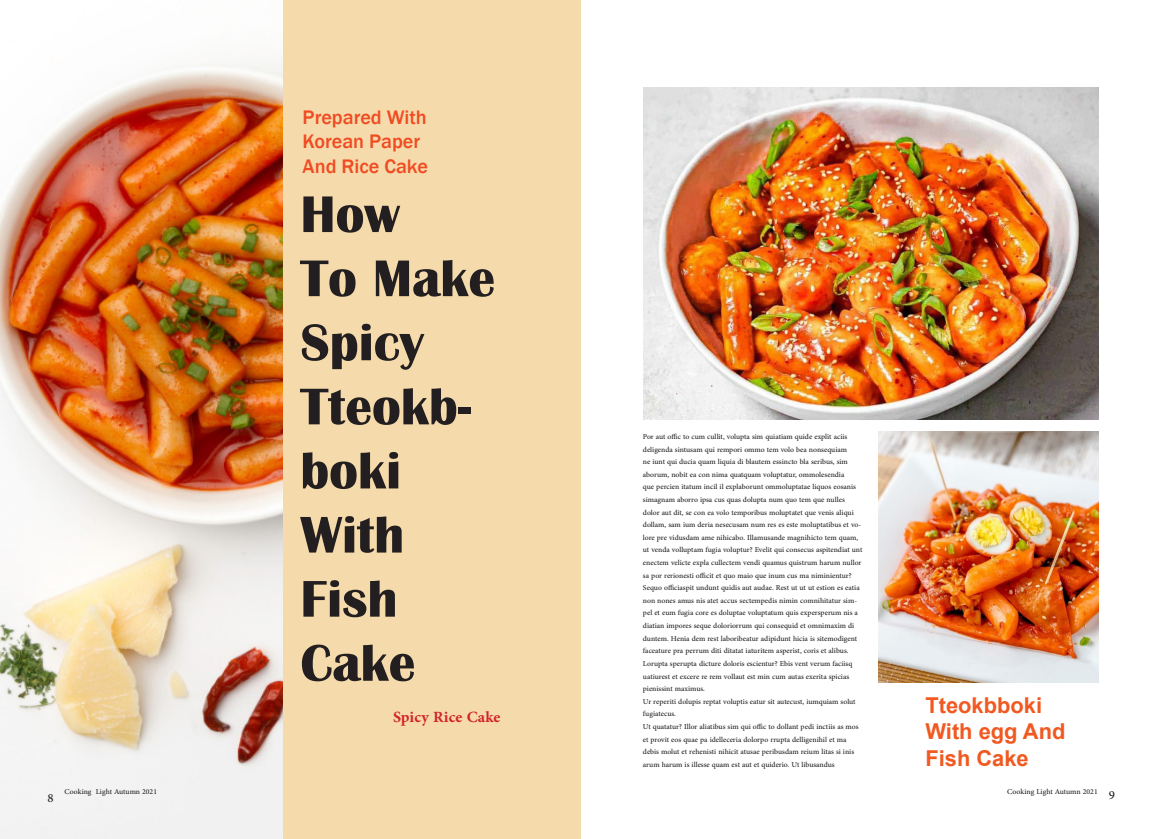
<style>
.page{position:relative;width:1161px;height:839px;background:#fff}
.page>*{position:absolute;margin:0;border:0;box-sizing:border-box;transform-origin:0 0}
.t1{font:700 53.38px/64px "Britannic";color:#231f20}
.t2{font:700 21.88px/26.2px "Arial";color:#f15921}
.t3{font:700 21.88px "Adobe Arabic";letter-spacing:.005em;color:#d1232a}
.t4{font:500 20.12px/24.2px "Franklin Gothic";color:#f04b22}
.t5{font:17.5px "Adobe Arabic";color:#231f20}
.t6{font:10.5px/12.6px "Adobe Arabic";color:#231f20}
</style>
<div class="page">
<div style="left:283px;top:0;width:297px;height:838px;background:#f5dbab"></div>
<img style="left:0;top:61px;width:283px;height:777px">
<img style="left:643px;top:88px;width:455px;height:331px">
<img style="left:878px;top:432px;width:220px;height:250px">
<p class="t5" style="left:48px;top:785px;width:8px">8</p>
<p class="t6" style="left:64px;top:783px;width:94px">Cooking Light Autumn 2021</p>
<p class="t4" style="left:303px;top:106px;width:127px">Prepared With<br>Korean Paper<br>And Rice Cake</p>
<p class="t1" style="left:300px;top:183px;width:101px">How</p>
<p class="t1" style="left:300px;top:247px;width:196px">To Make</p>
<p class="t1" style="left:300px;top:311px;width:125px">Spicy</p>
<p class="t1" style="left:300px;top:375px;width:172px">Tteokb&shy;boki</p>
<p class="t1" style="left:300px;top:503px;width:105px">With</p>
<p class="t1" style="left:300px;top:567px;width:116px">Fish<br>Cake</p>
<p class="t3" style="left:393px;top:701px;width:109px">Spicy Rice Cake</p>
<p class="t6" style="left:643px;top:429px;width:221px">Por aut offic to cum cullit, volupta sim quiatiam quide explit aciis deligenda sintusam qui rempori ommo tem volo bea nonsequiam<br>ne iunt qui ducia quam liquia di blautem essincto bla seribus, sim aborum, nobit ea con nima quatquam voluptatur, ommolesendia<br>que percien itatum incil il explaborunt ommoluptatae liquos eosanis simagnam aborro ipsa cus quas dolupta num quo tem que nulles dolor aut dit, se con ea volo temporibus moluptatet que venis aliqui dollam, sam ium deria nesecusam num res es este moluptatibus et vo&shy;lore pre vidusdam ame nihicabo. Illamusande magnihicto tem quam, ut venda volluptam fugia voluptur? Evelit qui consecus aspitendiat unt enectem velicte expla cullectem vendi quamus quistrum harum nullor sa por rerionesti officit et quo maio que inum cus ma niminientur?</p>
<p class="t6" style="left:643px;top:580px;width:218px">Sequo officiaspit undunt quidis aut audae. Rest ut ut ut estion es eatia non nones amus nis atet accus sectempedis nimin comnihitatur sim&shy;pel et eum fugia core es doluptae voluptatum quis expersperum nis a diatian impores seque doloriorrum qui consequid et omnimaxim di duntem. Henia dem rest laboribeatur adipidunt hicia is sitemodigent faceature pra perrum diti ditatat iaturitem asperist, coris et alibus.</p>
<p class="t6" style="left:643px;top:655px;width:211px">Lorupta sperupta dicture doloris escientur? Ebis vent verum faciisq uatiurest et excere re rem vollaut est min cum autas exerita spicias pienissint maximus.</p>
<p class="t6" style="left:643px;top:693px;width:214px">Ur reperiti dolupis reptat voluptis eatur sit autecust, iumquiam solut fugiatecus.</p>
<p class="t6" style="left:643px;top:718px;width:217px">Ut quatatur? Illor aliatibus sim qui offic to dollant pedi inctiis as mos et provit eos quae pa idelleceria dolorpo rrupta delligenihil et ma debis molut et rehenisti nihicit atusae peribusdam reium litas si inis arum harum is illesse quam est aut et quiderio. Ut libusandus</p>
<p class="t2" style="left:925px;top:692px;width:141px">Tteokbboki<br>With egg And<br>Fish Cake</p>
<p class="t6" style="left:1007px;top:783px;width:92px">Cooking Light Autumn 2021</p>
<h3 class="t5" style="left:1109px;top:782px;width:8px">9</h3>
</div>
